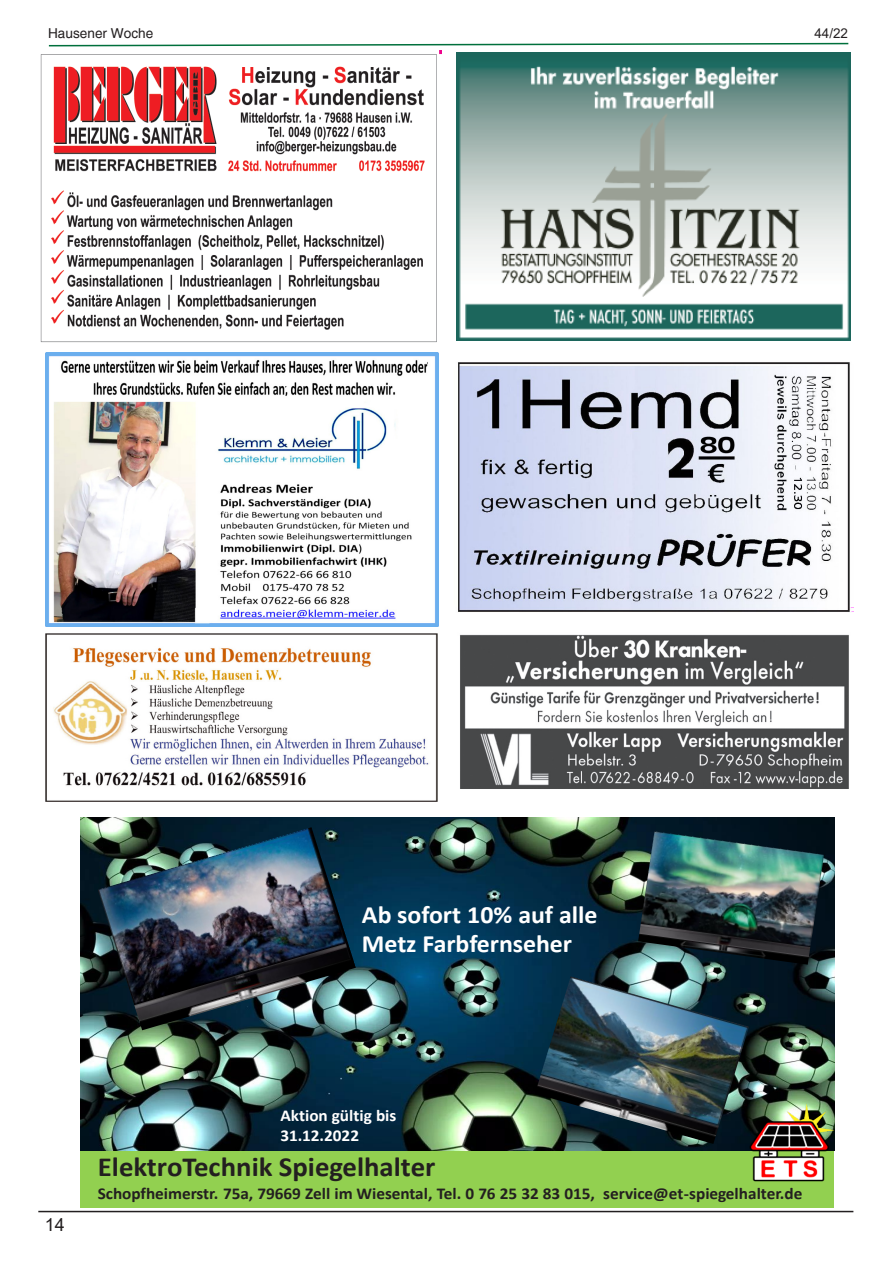
<style>
.page{position:relative;width:893px;height:1263px;background:#fff}
.page>*{position:absolute;margin:0;border:0;box-sizing:border-box;transform-origin:0 0}
.t1{font:700 27.75px "Calibri";color:#231f20;scale:1.04 1}
.t2{font:700 24.9px/29.8px "Calibri";letter-spacing:-.005em;color:#fff;scale:1.04 1}
.t3{font:18px "Arial";color:#231f20}
.t4{font:700 16.65px "Calibri";letter-spacing:-.005em;color:#231f20;scale:1.04 1}
.t5{font:700 16.65px/20px "Calibri";letter-spacing:-.005em;color:#fff;scale:1.04 1}
.t6{font:13.65px "Helvetica";color:#231f20}
.t7{font:13.5px "Arial";color:#231f20}
</style>
<div class="page">
<hr style="left:38px;top:1211px;width:815px;height:1px;background:#231f20">
<svg style="left:48px;top:42px;width:801px;height:5px"></svg>
<div style="left:81px;top:1148px;width:753px;height:60px;background:#92d050"></div>
<img style="left:81px;top:818px;width:753px;height:332px">
<img style="left:749px;top:1103px;width:85px;height:79px">
<img style="left:98px;top:827px;width:258px;height:203px">
<img style="left:535px;top:976px;width:214px;height:168px">
<img style="left:638px;top:831px;width:186px;height:134px">
<img style="left:40px;top:50px;width:401px;height:293px">
<img style="left:456px;top:52px;width:395px;height:288px">
<img style="left:458px;top:362px;width:395px;height:250px">
<img style="left:46px;top:353px;width:392px;height:274px">
<img style="left:460px;top:634px;width:389px;height:155px">
<img style="left:46px;top:633px;width:391px;height:169px">
<p class="t6" style="left:48px;top:25px;width:107px">Hausener Woche</p>
<p class="t7" style="left:814px;top:24px;width:35px">44/22</p>
<h2 class="t2" style="left:362px;top:899px;width:228px">Ab sofort 10% auf alle<br>Metz Farbfernseher</h2>
<p class="t3" style="left:45px;top:1213px;width:22px">14</p>
<p class="t5" style="left:280px;top:1105px;width:113px">Aktion gültig bis<br>31.12.2022</p>
<h1 class="t1" style="left:98px;top:1147px;width:326px">ElektroTechnik Spiegelhalter</h1>
<p class="t4" style="left:98px;top:1182px;width:679px">Schopfheimerstr. 75a, 79669 Zell im Wiesental, Tel. 0 76 25 32 83 015, service@et-spiegelhalter.de</p>
</div>
